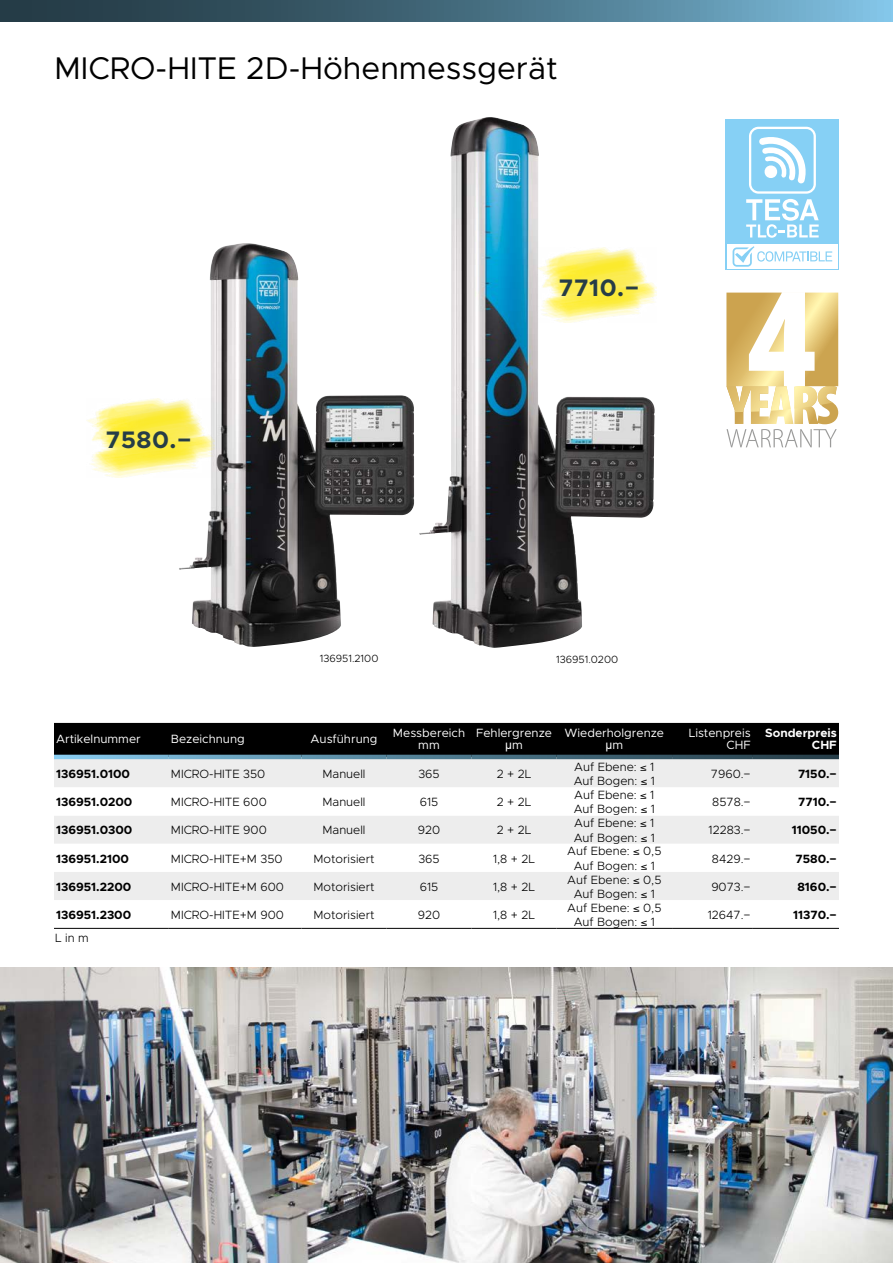
<style>
.page{position:relative;width:893px;height:1263px;background:#fff}
.page>*{position:absolute;margin:0;border:0;box-sizing:border-box;transform-origin:0 0}
.t1{font:31.5px "Metropolis";color:#000}
.t2{font:700 24px "Metropolis";letter-spacing:.025em;color:#263d47}
.t3{font:300 12px/14.4px "Metropolis";color:#000}
.t4{font:700 12px "Metropolis";color:#000}
.t5{font:12px/12px "Metropolis";color:#fff;text-align:center}
.t6{font:700 12px/12px "Metropolis";color:#fff;text-align:right}
.t7{font:12px "Arial";color:#fff}
.t8{font:300 10.5px "Metropolis";color:#000}
.s1{font-family:"Metropolis"}
</style>
<div class="page">
<img style="left:179px;top:243px;width:235px;height:404px">
<div style="left:726px;top:120px;width:113px;height:150px;background:#86d0f5"></div>
<svg style="left:746px;top:127px;width:73px;height:111px"></svg>
<div style="left:727px;top:244px;width:110px;height:25px;background:#fff"></div>
<svg style="left:733px;top:246px;width:99px;height:21px"></svg>
<img style="left:419px;top:117px;width:236px;height:531px">
<img style="left:0;top:967px;width:893px;height:296px">
<svg style="left:0;top:0;width:893px;height:21px;background:#487084"></svg>
<svg style="left:726px;top:293px;width:112px;height:154px"></svg>
<img style="left:86px;top:398px;width:128px;height:80px">
<img style="left:537px;top:248px;width:119px;height:74px">
<div style="left:54px;top:723px;width:785px;height:32px;background:#000"></div>
<div style="left:54px;top:759px;width:785px;height:28px;background:#ededed"></div>
<svg style="left:54px;top:816px;width:785px;height:112px;fill:#f3f3f3"></svg>
<svg style="left:54px;top:755px;width:115px;height:4px"></svg>
<svg style="left:169px;top:755px;width:132px;height:4px"></svg>
<hr style="left:301px;top:755px;width:86px;height:4px;background:#5d8fa8">
<hr style="left:387px;top:755px;width:85px;height:4px;background:#517f94">
<hr style="left:472px;top:755px;width:85px;height:4px;background:#466f82">
<hr style="left:557px;top:755px;width:115px;height:4px;background:#3b5e6e">
<hr style="left:672px;top:755px;width:81px;height:4px;background:#324e5c">
<hr style="left:753px;top:755px;width:86px;height:4px;background:#29424d">
<hr style="left:54px;top:928px;width:115px;height:1px;background:#000">
<hr style="left:169px;top:928px;width:132px;height:1px;background:#000">
<hr style="left:301px;top:928px;width:86px;height:1px;background:#000">
<hr style="left:387px;top:928px;width:85px;height:1px;background:#000">
<hr style="left:472px;top:928px;width:85px;height:1px;background:#000">
<hr style="left:557px;top:928px;width:115px;height:1px;background:#000">
<hr style="left:672px;top:928px;width:81px;height:1px;background:#000">
<hr style="left:753px;top:928px;width:86px;height:1px;background:#000">
<h1 class="t1" style="left:54px;top:49px;width:505px">MICRO-HITE 2D-Höhenmessgerät</h1>
<h2 class="t2" style="left:106px;top:424px;width:87px">7580.−</h2>
<h2 class="t2" style="left:559px;top:273px;width:82px">7710.−</h2>
<p class="t8" style="left:320px;top:652px;width:60px">136951.2100</p>
<p class="t8" style="left:556px;top:653px;width:64px">136951.0200</p>
<p class="t5" style="left:56px;top:732px;width:86px">Artikelnummer</p>
<p class="t5" style="left:171px;top:732px;width:75px">Bezeichnung</p>
<p class="t5" style="left:310px;top:732px;width:69px">Ausführung</p>
<p class="t5" style="left:393px;top:726px;width:74px">Messbereich mm</p>
<p class="t5" style="left:476px;top:726px;width:77px">Fehlergrenze</p>
<p class="t7" style="left:505px;top:736px;width:19px">μ<span class="s1">m</span></p>
<p class="t5" style="left:565px;top:726px;width:101px">Wiederholgrenze</p>
<p class="t7" style="left:605px;top:736px;width:19px">μ<span class="s1">m</span></p>
<p class="t5" style="left:689px;top:726px;width:64px;text-align:right">Listenpreis<br>CHF</p>
<p class="t6" style="left:765px;top:726px;width:73px">Sonderpreis<br>CHF</p>
<p class="t4" style="left:56px;top:766px;width:75px">136951.0100</p>
<p class="t3" style="left:171px;top:767px;width:96px">MICRO-HITE 350</p>
<p class="t3" style="left:322px;top:767px;width:45px">Manuell</p>
<p class="t3" style="left:418px;top:767px;width:23px">365</p>
<p class="t3" style="left:497px;top:767px;width:36px">2 + 2L</p>
<p class="t3" style="left:574px;top:759px;width:83px">Auf Ebene: ≤ 1<br>Auf Bogen: ≤ 1</p>
<p class="t3" style="left:711px;top:767px;width:41px">7960.−</p>
<p class="t4" style="left:798px;top:766px;width:40px">7150.−</p>
<p class="t4" style="left:56px;top:794px;width:78px">136951.0200</p>
<p class="t3" style="left:171px;top:795px;width:97px">MICRO-HITE 600</p>
<p class="t3" style="left:322px;top:795px;width:45px">Manuell</p>
<p class="t3" style="left:420px;top:795px;width:20px">615</p>
<p class="t3" style="left:497px;top:795px;width:36px">2 + 2L</p>
<p class="t3" style="left:574px;top:788px;width:83px">Auf Ebene: ≤ 1<br>Auf Bogen: ≤ 1</p>
<p class="t3" style="left:712px;top:795px;width:40px">8578.−</p>
<p class="t4" style="left:798px;top:794px;width:40px">7710.−</p>
<p class="t4" style="left:56px;top:823px;width:78px">136951.0300</p>
<p class="t3" style="left:171px;top:823px;width:97px">MICRO-HITE 900</p>
<p class="t3" style="left:322px;top:823px;width:45px">Manuell</p>
<p class="t3" style="left:418px;top:823px;width:24px">920</p>
<p class="t3" style="left:497px;top:823px;width:36px">2 + 2L</p>
<p class="t3" style="left:574px;top:816px;width:83px">Auf Ebene: ≤ 1<br>Auf Bogen: ≤ 1</p>
<p class="t3" style="left:709px;top:823px;width:44px">12283.−</p>
<p class="t4" style="left:792px;top:823px;width:47px">11050.−</p>
<p class="t4" style="left:56px;top:851px;width:74px">136951.2100</p>
<p class="t3" style="left:171px;top:851px;width:113px">MICRO-HITE+M 350</p>
<p class="t3" style="left:313px;top:851px;width:63px">Motorisiert</p>
<p class="t3" style="left:418px;top:851px;width:23px">365</p>
<p class="t3" style="left:493px;top:851px;width:44px">1,8 + 2L</p>
<p class="t3" style="left:567px;top:844px;width:96px;text-align:center">Auf Ebene: ≤ 0,5<br>Auf Bogen: ≤ 1</p>
<p class="t3" style="left:712px;top:851px;width:40px">8429.−</p>
<p class="t4" style="left:795px;top:851px;width:43px">7580.−</p>
<p class="t4" style="left:56px;top:879px;width:77px">136951.2200</p>
<p class="t3" style="left:171px;top:879px;width:115px">MICRO-HITE+M 600</p>
<p class="t3" style="left:313px;top:879px;width:63px">Motorisiert</p>
<p class="t3" style="left:420px;top:879px;width:20px">615</p>
<p class="t3" style="left:493px;top:879px;width:44px">1,8 + 2L</p>
<p class="t3" style="left:567px;top:872px;width:96px;text-align:center">Auf Ebene: ≤ 0,5<br>Auf Bogen: ≤ 1</p>
<p class="t3" style="left:711px;top:879px;width:41px">9073.−</p>
<p class="t4" style="left:797px;top:879px;width:41px">8160.−</p>
<p class="t4" style="left:56px;top:907px;width:77px">136951.2300</p>
<p class="t3" style="left:171px;top:908px;width:115px">MICRO-HITE+M 900</p>
<p class="t3" style="left:313px;top:908px;width:63px">Motorisiert</p>
<p class="t3" style="left:418px;top:908px;width:24px">920</p>
<p class="t3" style="left:493px;top:908px;width:44px">1,8 + 2L</p>
<p class="t3" style="left:567px;top:900px;width:96px;text-align:center">Auf Ebene: ≤ 0,5<br>Auf Bogen: ≤ 1</p>
<p class="t3" style="left:708px;top:908px;width:44px">12647.−</p>
<p class="t4" style="left:793px;top:907px;width:45px">11370.−</p>
<p class="t3" style="left:55px;top:930px;width:35px">L in m</p>
</div>
